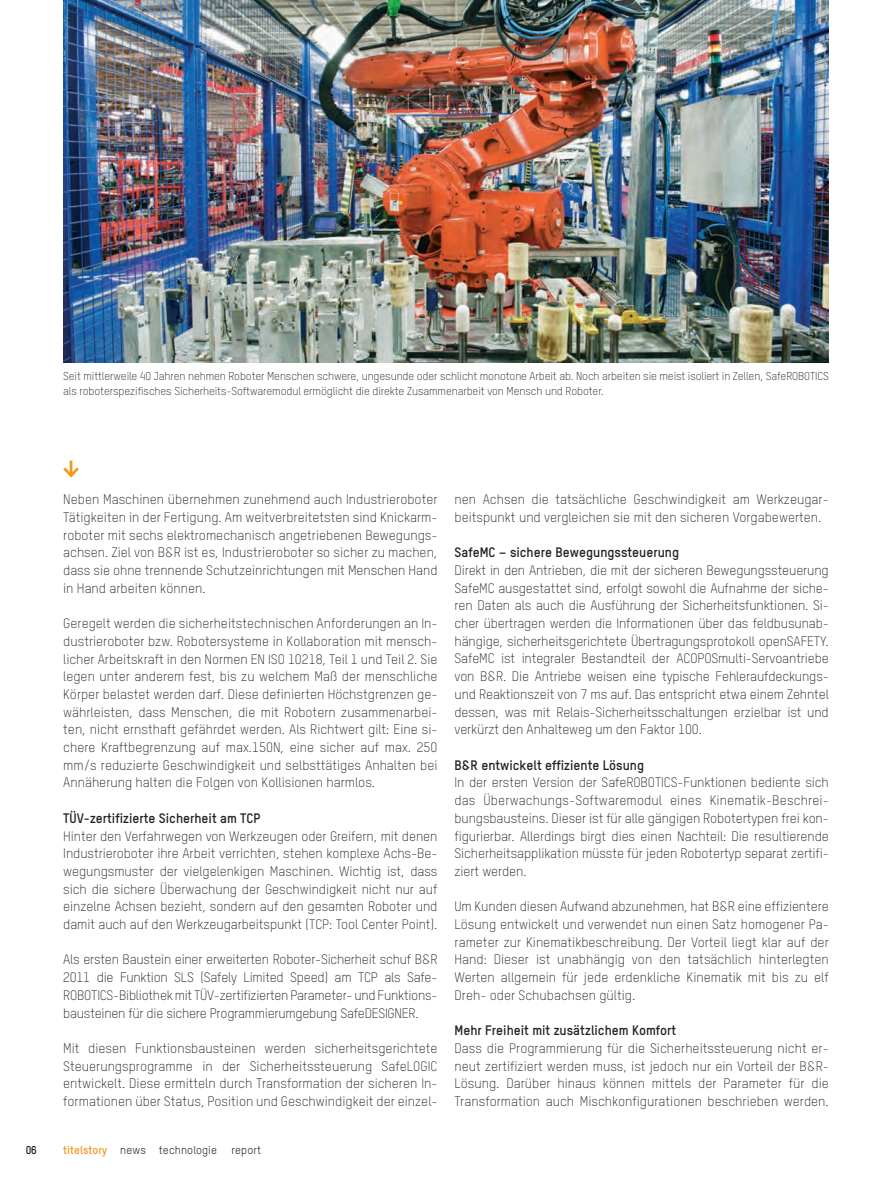
<style>
.page{position:relative;width:892px;height:1192px;background:#fff}
.page>*{position:absolute;margin:0;border:0;box-sizing:border-box;transform-origin:0 0}
.t1{font:300 13.5px/17.7px "TSTARPRO";letter-spacing:-.01em;color:#231f20;text-align:justify}
.t2{font:700 13.5px "TSTARPRO";color:#231f20}
.t3{font:300 11.25px/15px "TSTARPRO";letter-spacing:-.01em;color:#231f20}
.t4{font:11.25px "TSTARPRO";letter-spacing:.01em;color:#231f20}
.t5{font:700 11.25px "TSTARPRO";color:#231f20}
.s1{font-weight:700;color:#f7971d}
</style>
<div class="page">
<img style="left:63px;top:0;width:766px;height:363px">
<svg style="left:63px;top:460px;width:16px;height:18px"></svg>
<p class="t3" style="left:63px;top:368px;width:767px">Seit mittlerweile 40 Jahren nehmen Roboter Menschen schwere, ungesunde oder schlicht monotone Arbeit ab. Noch arbeiten sie meist isoliert in Zellen, SafeROBOTICS als roboterspezifisches Sicherheits-Softwaremodul ermöglicht die direkte Zusammenarbeit von Mensch und Roboter.</p>
<p class="t1" style="left:63px;top:490px;width:376px">Neben Maschinen übernehmen zunehmend auch Industrieroboter Tätigkeiten in der Fertigung. Am weitverbreitetsten sind Knickarm&shy;roboter mit sechs elektromechanisch angetriebenen Bewegungs&shy;achsen. Ziel von B&amp;R ist es, Industrieroboter so sicher zu machen, dass sie ohne trennende Schutzeinrichtungen mit Menschen Hand in Hand arbeiten können.</p>
<p class="t1" style="left:63px;top:614px;width:376px">Geregelt werden die sicherheitstechnischen Anforderungen an In&shy;dustrieroboter bzw. Robotersysteme in Kollaboration mit mensch&shy;licher Arbeitskraft in den Normen EN ISO 10218, Teil 1 und Teil 2. Sie legen unter anderem fest, bis zu welchem Maß der menschliche Körper belastet werden darf. Diese definierten Höchstgrenzen ge&shy;währleisten, dass Menschen, die mit Robotern zusammenarbei&shy;ten, nicht ernsthaft gefährdet werden. Als Richtwert gilt: Eine si&shy;chere Kraftbegrenzung auf max.150N, eine sicher auf max. 250 mm/s reduzierte Geschwindigkeit und selbsttätiges Anhalten bei Annäherung halten die Folgen von Kollisionen harmlos.</p>
<p class="t2" style="left:63px;top:809px;width:199px">TÜV-zertifizierte Sicherheit am TCP</p>
<p class="t1" style="left:63px;top:826px;width:376px">Hinter den Verfahrwegen von Werkzeugen oder Greifern, mit denen Industrieroboter ihre Arbeit verrichten, stehen komplexe Achs-Be&shy;wegungsmuster der vielgelenkigen Maschinen. Wichtig ist, dass sich die sichere Überwachung der Geschwindigkeit nicht nur auf einzelne Achsen bezieht, sondern auf den gesamten Roboter und damit auch auf den Werkzeugarbeitspunkt (TCP: Tool Center Point).</p>
<p class="t1" style="left:63px;top:950px;width:376px">Als ersten Baustein einer erweiterten Roboter-Sicherheit schuf B&amp;R 2011 die Funktion SLS (Safely Limited Speed) am TCP als Safe-ROBOTICS- Bibliothek mit TÜV-zertifizierten Parameter- und Funktions&shy;bausteinen für die sichere Programmierumgebung SafeDESIGNER.</p>
<p class="t1" style="left:63px;top:1039px;width:376px">Mit diesen Funktionsbausteinen werden sicherheitsgerichtete Steuerungsprogramme in der Sicherheitssteuerung SafeLOGIC entwickelt. Diese ermitteln durch Transformation der sicheren In&shy;formationen über Status, Position und Geschwindigkeit der einzel-</p>
<p class="t5" style="left:26px;top:1142px;width:13px">06</p>
<p class="t4" style="left:63px;top:1143px;width:155px"><span class="s1">titelstory</span> news technologie</p>
<p class="t4" style="left:232px;top:1143px;width:31px">report</p>
<p class="t1" style="left:454px;top:490px;width:376px">nen Achsen die tatsächliche Geschwindigkeit am Werkzeugar&shy;beitspunkt und vergleichen sie mit den sicheren Vorgabewerten.</p>
<p class="t2" style="left:454px;top:543px;width:226px">SafeMC – sichere Bewegungssteuerung</p>
<p class="t1" style="left:454px;top:561px;width:376px;text-align:left">Direkt in den Antrieben, die mit der sicheren Bewegungssteuerung SafeMC ausgestattet sind, erfolgt sowohl die Aufnahme der siche&shy;ren Daten als auch die Ausführung der Sicherheitsfunktionen. Si&shy;cher übertragen werden die Informationen über das feldbusunab&shy;hängige, sicherheitsgerichtete Übertragungsprotokoll openSAFETY.<br>SafeMC ist integraler Bestandteil der ACOPOSmulti-Servoantriebe von B&amp;R. Die Antriebe weisen eine typische Fehleraufdeckungs&shy;und Reaktionszeit von 7 ms auf. Das entspricht etwa einem Zehntel dessen, was mit Relais-Sicherheitsschaltungen erzielbar ist und verkürzt den Anhalteweg um den Faktor 100.</p>
<p class="t2" style="left:454px;top:755px;width:191px">B&amp;R entwickelt effiziente Lösung</p>
<p class="t1" style="left:454px;top:773px;width:376px">In der ersten Version der SafeROBOTICS-Funktionen bediente sich das Überwachungs-Softwaremodul eines Kinematik-Beschrei&shy;bungsbausteins. Dieser ist für alle gängigen Robotertypen frei kon&shy;figurierbar. Allerdings birgt dies einen Nachteil: Die resultierende Sicherheitsapplikation müsste für jeden Robotertyp separat zertifi&shy;ziert werden.</p>
<p class="t1" style="left:454px;top:897px;width:376px">Um Kunden diesen Aufwand abzunehmen, hat B&amp;R eine effizientere Lösung entwickelt und verwendet nun einen Satz homogener Pa&shy;rameter zur Kinematikbeschreibung. Der Vorteil liegt klar auf der Hand: Dieser ist unabhängig von den tatsächlich hinterlegten Werten allgemein für jede erdenkliche Kinematik mit bis zu elf Dreh- oder Schubachsen gültig.</p>
<p class="t2" style="left:454px;top:1021px;width:223px">Mehr Freiheit mit zusätzlichem Komfort</p>
<p class="t1" style="left:454px;top:1039px;width:376px;text-align:left">Dass die Programmierung für die Sicherheitssteuerung nicht er&shy;neut zertifiziert werden muss, ist jedoch nur ein Vorteil der B&amp;R-Lösung. Darüber hinaus können mittels der Parameter für die Transformation auch Mischkonfigurationen beschrieben werden.</p>
</div>
